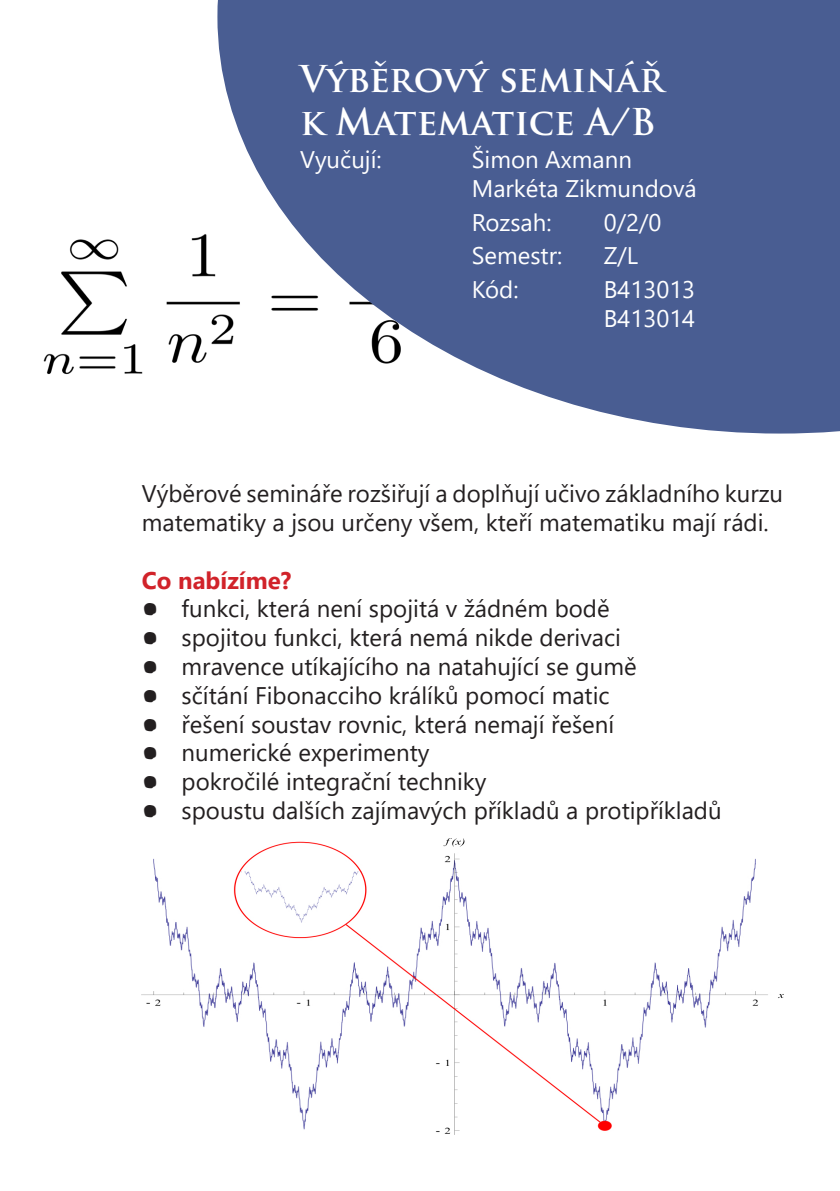
<style>
.page{position:relative;width:840px;height:1191px;background:#fff}
.page>*{position:absolute;margin:0;border:0;box-sizing:border-box;transform-origin:0 0}
.t1{font:700 36px "Trajan Pro";color:#fff}
.t2{font:28px/28.8px "Segoe Print";color:#231f20;text-align:justify}
.Body{font:24px/28.8px "Segoe UI";color:#231f20}
.t3{font:24px "Segoe UI";color:#fff}
.Nadpis_1{font:700 24px "Segoe UI";color:#d1232a}
</style>
<div class="page">
<img style="left:43px;top:234px;width:174px;height:141px">
<svg style="left:217px;top:0;width:622px;height:433px;fill:#495d92"></svg>
<img style="left:142px;top:838px;width:640px;height:296px">
<p class="t1" style="left:300px;top:56px;width:365px">Výběrový seminář</p>
<p class="t1" style="left:300px;top:99px;width:357px">k Matematice A/B</p>
<p class="t3" style="left:300px;top:137px;width:83px">Vyučují:</p>
<p class="t3" style="left:471px;top:137px;width:161px">Šimon Axmann</p>
<p class="t3" style="left:471px;top:166px;width:226px">Markéta Zikmundová</p>
<p class="t3" style="left:471px;top:199px;width:81px">Rozsah:</p>
<p class="t3" style="left:603px;top:199px;width:59px">0/2/0</p>
<p class="t3" style="left:471px;top:233px;width:92px">Semestr:</p>
<p class="t3" style="left:603px;top:233px;width:36px">Z/L</p>
<p class="t3" style="left:471px;top:266px;width:48px">Kód:</p>
<p class="t3" style="left:603px;top:266px;width:93px">B413013</p>
<p class="t3" style="left:603px;top:295px;width:93px">B413014</p>
<p class="Body" style="left:142px;top:477px;width:642px">Výběrové semináře rozšiřují a doplňují učivo základního kurzu matematiky a jsou určeny všem, kteří matematiku mají rádi.</p>
<p class="Nadpis_1" style="left:142px;top:557px;width:151px">Co nabízíme?</p>
<p class="Body" style="left:181px;top:592px;width:429px">funkci, která není spojitá v žádném bodě</p>
<p class="Body" style="left:181px;top:621px;width:441px">spojitou funkci, která nemá nikde derivaci</p>
<p class="Body" style="left:181px;top:650px;width:456px">mravence utíkajícího na natahující se gumě</p>
<p class="Body" style="left:181px;top:678px;width:429px">sčítání Fibonacciho králíků pomocí matic</p>
<p class="Body" style="left:181px;top:707px;width:434px">řešení soustav rovnic, která nemají řešení</p>
<p class="Body" style="left:181px;top:736px;width:249px">numerické experimenty</p>
<p class="Body" style="left:181px;top:765px;width:306px">pokročilé integrační techniky</p>
<p class="Body" style="left:181px;top:794px;width:541px">spoustu dalších zajímavých příkladů a protipříkladů</p>
<p class="t2" style="left:142px;top:592px;width:18px">● ● ● ● ● ● ● ●</p>
</div>
